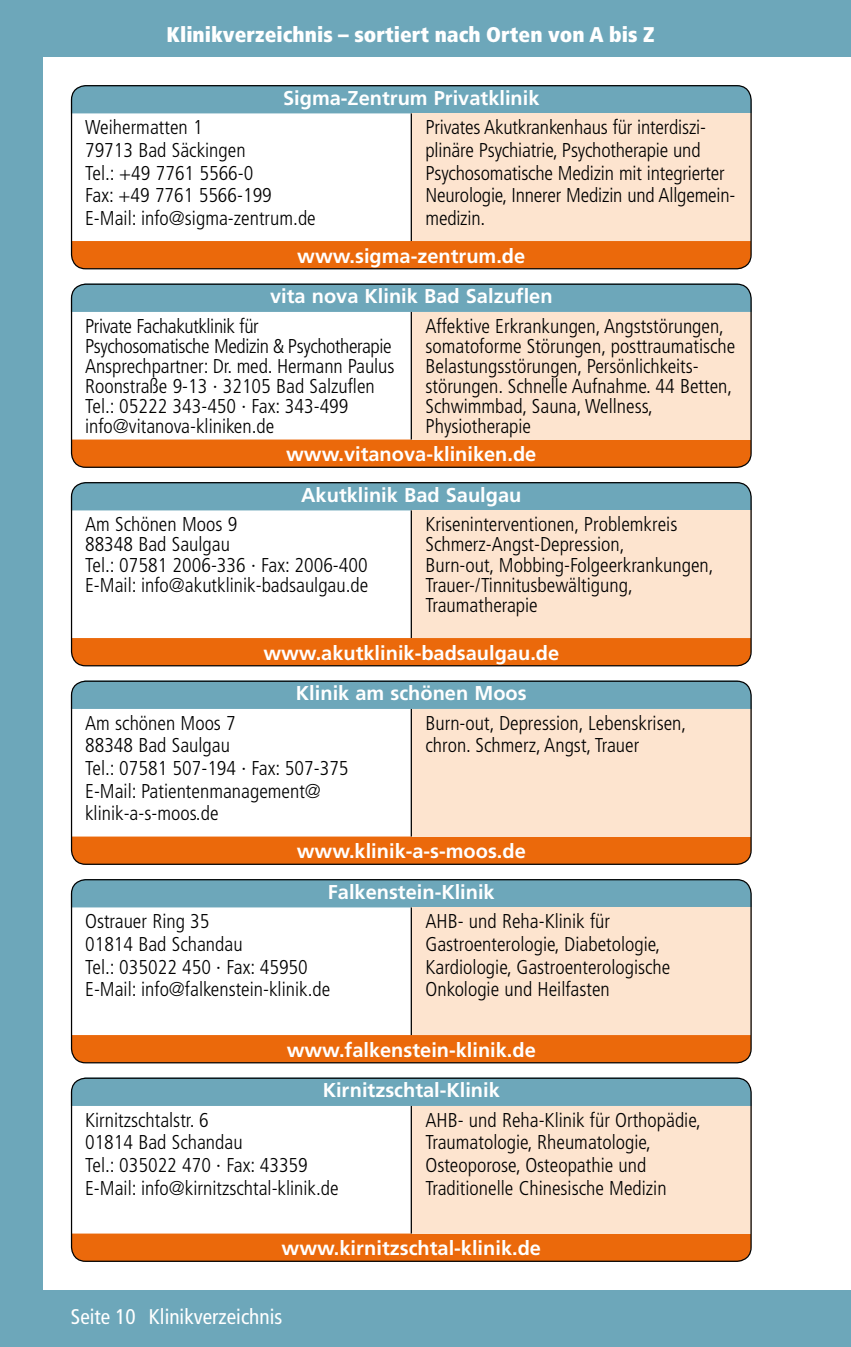
<style>
.page{position:relative;width:851px;height:1347px;background:#fff}
.page>*{position:absolute;margin:0;border:0;box-sizing:border-box;transform-origin:0 0}
.t1{font:900 condensed 21.25px "Frutiger";color:#fff}
.t2{font:condensed 21.25px "Frutiger";color:#fff}
.t3{font:300 condensed 20px/22.5px "Frutiger";color:#000}
.t4{font:700 20px "Frutiger";color:#fff}
</style>
<div class="page">
<div style="left:0;top:0;width:43px;height:1346px;background:#6da7ba"></div>
<div style="left:0;top:0;width:850px;height:57px;background:#6da7ba"></div>
<div style="left:0;top:1290px;width:850px;height:56px;background:#6da7ba"></div>
<div style="left:72px;top:241px;width:679px;height:28px;background:#eb690b"></div>
<div style="left:71px;top:85px;width:680px;height:28px;background:#6da7ba"></div>
<div style="left:411px;top:113px;width:340px;height:128px;background:#fde4cf"></div>
<hr style="left:410px;top:113px;width:2px;height:128px;background:#000">
<div style="left:71px;top:85px;width:680px;height:184px;border:1px solid #000;border-radius:14px"></div>
<div style="left:72px;top:439px;width:679px;height:28px;background:#eb690b"></div>
<div style="left:71px;top:284px;width:680px;height:28px;background:#6da7ba"></div>
<div style="left:411px;top:312px;width:340px;height:127px;background:#fde4cf"></div>
<hr style="left:410px;top:312px;width:2px;height:127px;background:#000">
<div style="left:71px;top:283px;width:680px;height:185px;border:1px solid #000;border-radius:14px"></div>
<div style="left:72px;top:638px;width:679px;height:28px;background:#eb690b"></div>
<div style="left:71px;top:482px;width:680px;height:28px;background:#6da7ba"></div>
<div style="left:411px;top:510px;width:340px;height:128px;background:#fde4cf"></div>
<hr style="left:410px;top:510px;width:2px;height:128px;background:#000">
<div style="left:71px;top:482px;width:680px;height:184px;border:1px solid #000;border-radius:14px"></div>
<div style="left:72px;top:836px;width:679px;height:28px;background:#eb690b"></div>
<div style="left:71px;top:681px;width:680px;height:28px;background:#6da7ba"></div>
<div style="left:411px;top:709px;width:340px;height:127px;background:#fde4cf"></div>
<hr style="left:410px;top:709px;width:2px;height:127px;background:#000">
<div style="left:71px;top:680px;width:680px;height:185px;border:1px solid #000;border-radius:14px"></div>
<div style="left:72px;top:1035px;width:679px;height:27px;background:#eb690b"></div>
<div style="left:71px;top:879px;width:680px;height:28px;background:#6da7ba"></div>
<div style="left:411px;top:907px;width:340px;height:128px;background:#fde4cf"></div>
<hr style="left:410px;top:907px;width:2px;height:128px;background:#000">
<div style="left:71px;top:879px;width:680px;height:184px;border:1px solid #000;border-radius:14px"></div>
<div style="left:72px;top:1233px;width:679px;height:28px;background:#eb690b"></div>
<div style="left:71px;top:1078px;width:680px;height:28px;background:#6da7ba"></div>
<div style="left:411px;top:1106px;width:340px;height:127px;background:#fde4cf"></div>
<hr style="left:410px;top:1106px;width:2px;height:127px;background:#000">
<div style="left:71px;top:1077px;width:680px;height:184px;border:1px solid #000;border-radius:14px"></div>
<p class="t1" style="left:167px;top:21px;width:489px">Klinikverzeichnis – sortiert nach Orten von A bis Z</p>
<p class="t4" style="left:283px;top:86px;width:258px">Sigma-Zentrum Privatklinik</p>
<p class="t3" style="left:85px;top:117px;width:232px">Weihermatten 1<br>79713 Bad Säckingen<br>Tel.: +49 7761 5566-0<br>Fax: +49 7761 5566-199<br>E-Mail: info@sigma-zentrum.de</p>
<p class="t3" style="left:425px;top:117px;width:309px">Privates Akutkrankenhaus für interdiszi&shy;plinäre Psychiatrie, Psychotherapie und Psychosomatische Medizin mit integrierter Neurologie, Innerer Medizin und Allgemein&shy;medizin.</p>
<p class="t4" style="left:297px;top:244px;width:229px">www.sigma-zentrum.de</p>
<p class="t4" style="left:270px;top:284px;width:284px">vita nova Klinik Bad Salzuflen</p>
<p class="t3" style="left:85px;top:316px;width:311px;line-height:20px">Private Fachakutklinik für<br>Psychosomatische Medizin &amp; Psychotherapie Ansprechpartner: Dr. med. Hermann Paulus Roonstraße 9-13 · 32105 Bad Salzuflen Tel.: 05222 343-450 · Fax: 343-499 info@vitanova-kliniken.de</p>
<p class="t3" style="left:425px;top:316px;width:311px;line-height:20px">Affektive Erkrankungen, Angststörungen, somatoforme Störungen, posttraumatische Belastungsstörungen, Persönlichkeits&shy;störungen. Schnelle Aufnahme. 44 Betten, Schwimmbad, Sauna, Wellness, Physiotherapie</p>
<p class="t4" style="left:286px;top:443px;width:252px">www.vitanova-kliniken.de</p>
<p class="t4" style="left:301px;top:483px;width:222px">Akutklinik Bad Saulgau</p>
<p class="t3" style="left:85px;top:515px;width:285px;line-height:20px">Am Schönen Moos 9<br>88348 Bad Saulgau<br>Tel.: 07581 2006-336 · Fax: 2006-400<br>E-Mail: info@akutklinik-badsaulgau.de</p>
<p class="t3" style="left:425px;top:515px;width:289px;line-height:20px">Kriseninterventionen, Problemkreis<br>Schmerz-Angst-Depression,<br>Burn-out, Mobbing-Folgeerkrankungen,<br>Trauer-/Tinnitusbewältigung,<br>Traumatherapie</p>
<p class="t4" style="left:263px;top:641px;width:297px">www.akutklinik-badsaulgau.de</p>
<p class="t4" style="left:296px;top:681px;width:232px">Klinik am schönen Moos</p>
<p class="t3" style="left:85px;top:712px;width:265px">Am schönen Moos 7<br>88348 Bad Saulgau<br>Tel.: 07581 507-194 · Fax: 507-375<br>E-Mail: Patientenmanagement@ klinik-a-s-moos.de</p>
<p class="t3" style="left:425px;top:712px;width:262px">Burn-out, Depression, Lebenskrisen, chron. Schmerz, Angst, Trauer</p>
<p class="t4" style="left:297px;top:839px;width:230px">www.klinik-a-s-moos.de</p>
<p class="t4" style="left:328px;top:880px;width:168px">Falkenstein-Klinik</p>
<p class="t3" style="left:85px;top:910px;width:246px">Ostrauer Ring 35<br>01814 Bad Schandau<br>Tel.: 035022 450 · Fax: 45950<br>E-Mail: info@falkenstein-klinik.de</p>
<p class="t3" style="left:425px;top:910px;width:246px">AHB- und Reha-Klinik für<br>Gastroenterologie, Diabetologie,<br>Kardiologie, Gastroenterologische<br>Onkologie und Heilfasten</p>
<p class="t4" style="left:287px;top:1038px;width:250px">www.falkenstein-klinik.de</p>
<p class="t4" style="left:322px;top:1078px;width:179px">Kirnitzschtal-Klinik</p>
<p class="t3" style="left:85px;top:1109px;width:255px">Kirnitzschtalstr. 6<br>01814 Bad Schandau<br>Tel.: 035022 470 · Fax: 43359<br>E-Mail: info@kirnitzschtal-klinik.de</p>
<p class="t3" style="left:425px;top:1109px;width:277px">AHB- und Reha-Klinik für Orthopädie, Traumatologie, Rheumatologie, Osteoporose, Osteopathie und Traditionelle Chinesische Medizin</p>
<p class="t4" style="left:281px;top:1236px;width:261px">www.kirnitzschtal-klinik.de</p>
<p class="t2" style="left:71px;top:1304px;width:213px">Seite 10 Klinikverzeichnis</p>
</div>
